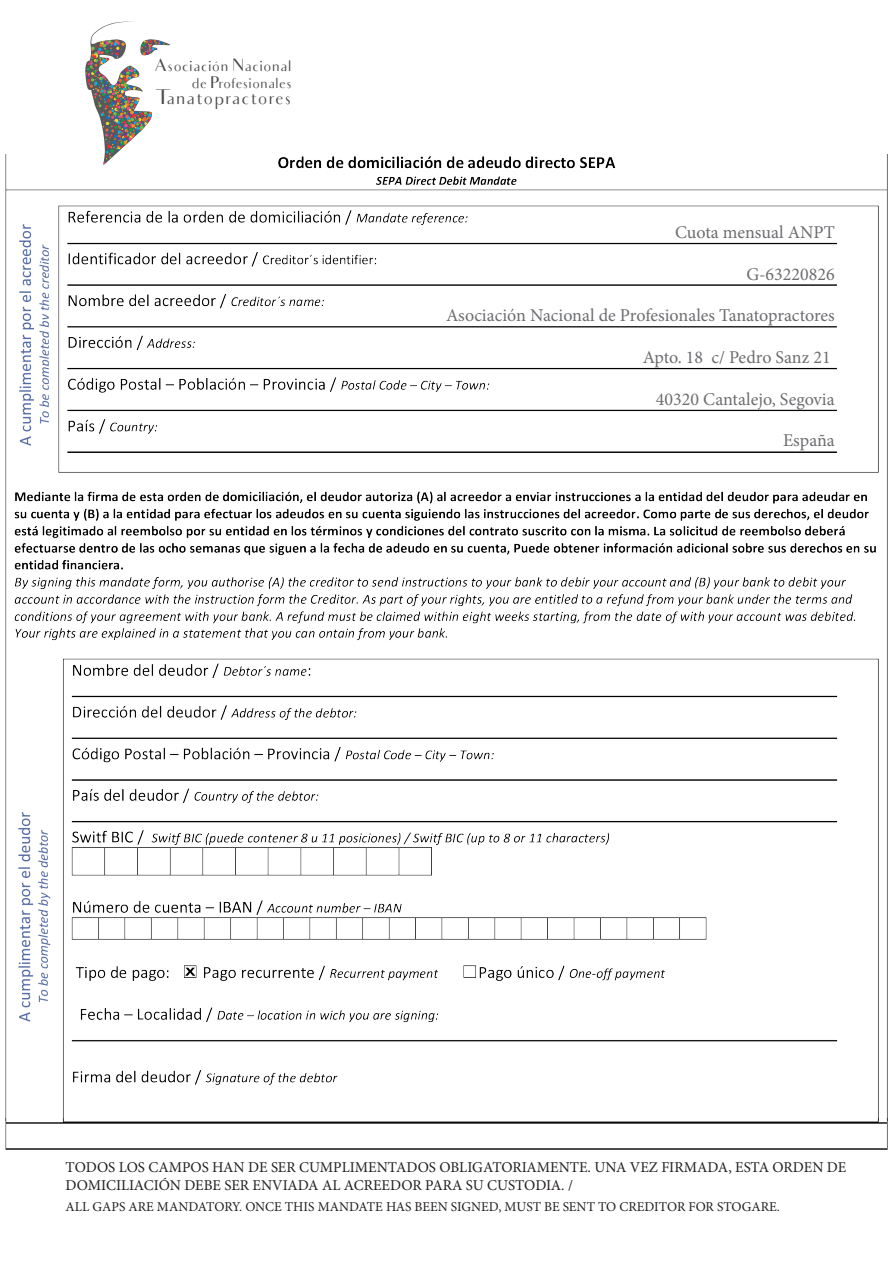
<style>
.page{position:relative;width:893px;height:1263px;background:#fff}
.page>*{position:absolute;margin:0;border:0;box-sizing:border-box;transform-origin:0 0}
.t1{font:20.4px "Audrey";letter-spacing:-.03em;color:#4a4b4c}
.t2{font:18px "Minion Pro";color:#6c6d70}
.t3{font:17.25px "Audrey";letter-spacing:-.055em;color:#4a4b4c}
.t4{font:16.35px "Audrey";letter-spacing:-.06em;color:#4a4b4c}
.t5{font:15px/18px "Minion Pro";color:#231f20}
.t6{font:13.5px "Minion Pro";color:#231f20}
</style>
<div class="page">
<img style="left:85px;top:21px;width:85px;height:133px">
<img style="left:5px;top:1121px;width:883px;height:29px">
<img style="left:5px;top:154px;width:883px;height:967px">
<p class="t3" style="left:154px;top:56px;width:140px">Asociación Nacional</p>
<p class="t4" style="left:191px;top:73px;width:103px">de Profesionales</p>
<p class="t1" style="left:155px;top:86px;width:139px">Tanatopractores</p>
<p class="t2" style="left:675px;top:220px;width:161px">Cuota mensual ANPT</p>
<p class="t2" style="left:746px;top:262px;width:90px">G-63220826</p>
<p class="t2" style="left:446px;top:303px;width:390px">Asociación Nacional de Profesionales Tanatopractores</p>
<p class="t2" style="left:643px;top:345px;width:189px">Apto. 18 c/ Pedro Sanz 21</p>
<p class="t2" style="left:656px;top:387px;width:180px">40320 Cantalejo, Segovia</p>
<p class="t2" style="left:783px;top:428px;width:53px">España</p>
<p class="t5" style="left:66px;top:1158px;width:782px">TODOS LOS CAMPOS HAN DE SER CUMPLIMENTADOS OBLIGATORIAMENTE. UNA VEZ FIRMADA, ESTA ORDEN DE<br>DOMICILIACIÓN DEBE SER ENVIADA AL ACREEDOR PARA SU CUSTODIA. /</p>
<p class="t6" style="left:66px;top:1197px;width:716px">ALL GAPS ARE MANDATORY. ONCE THIS MANDATE HAS BEEN SIGNED, MUST BE SENT TO CREDITOR FOR STOGARE.</p>
</div>
